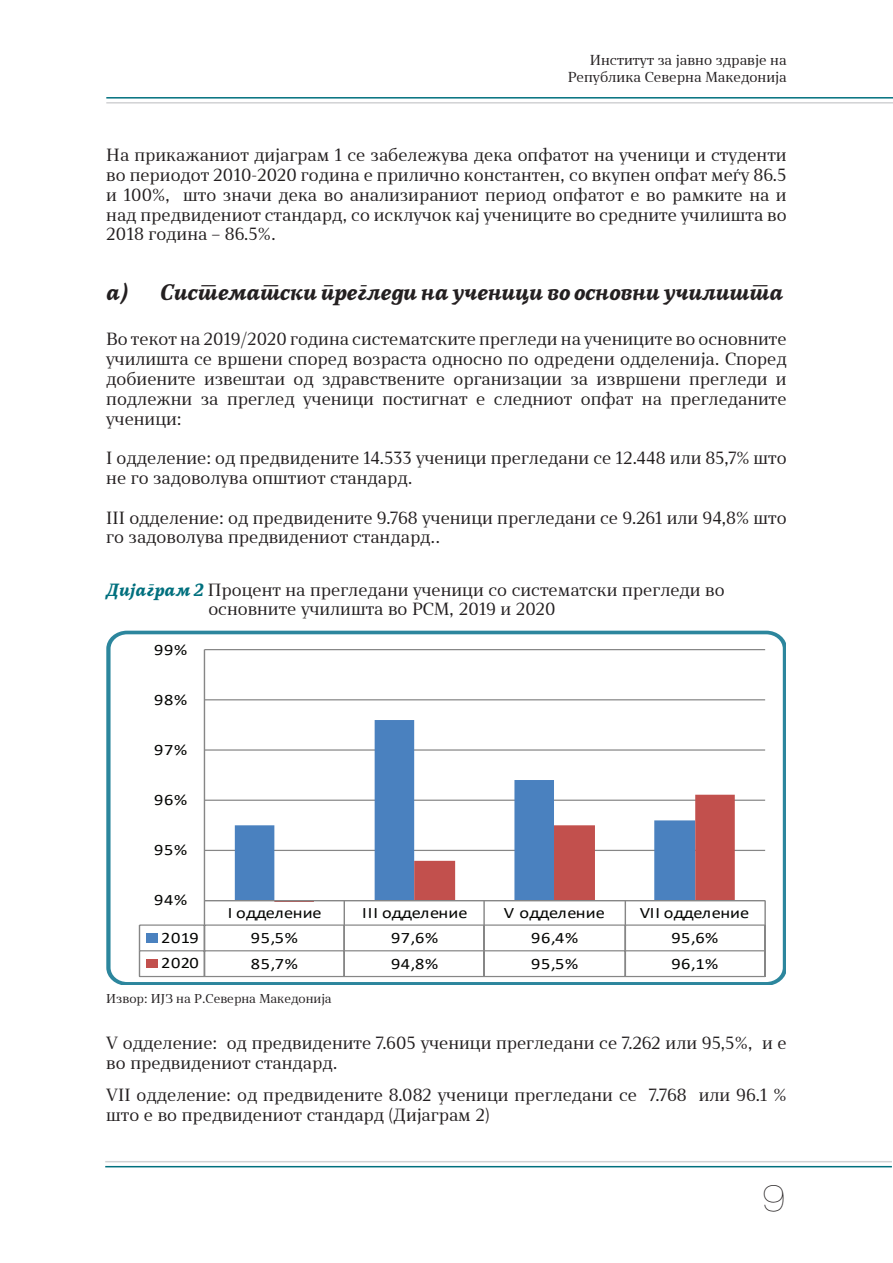
<style>
.page{position:relative;width:893px;height:1263px;background:#fff}
.page>*{position:absolute;margin:0;border:0;box-sizing:border-box;transform-origin:0 0}
.t1{font:200 expanded 36px "Helvetica Neue LT Pro";color:#231f20}
.t2{font:900 21px "Stobi Serif It";letter-spacing:-.03em;color:#231f20}
.t3{font:16.5px/19.8px "Skola Serif";color:#231f20}
.t4{font:15.9px "Calibri";letter-spacing:.01em;color:#040503;scale:1.15 1}
.t5{font:15.9px "Calibri";letter-spacing:-.01em;color:#040503;scale:1.15 1}
.t6{font:13.5px/16.2px "Skola Serif";color:#231f20;text-align:right}
.t7{font:12px "Skola Serif";color:#231f20}
.s1{font-family:"Stobi Serif It";font-weight:900;color:#01707e}
</style>
<div class="page">
<hr style="left:106px;top:97px;width:787px;height:2px;background:#01707e">
<hr style="left:105px;top:1166px;width:787px;height:1px;background:#01707e">
<hr style="left:106px;top:102px;width:787px;height:2px;background:#d1d2d4">
<hr style="left:105px;top:1161px;width:787px;height:1px;background:#d1d2d4">
<svg style="left:106px;top:631px;width:680px;height:353px"></svg>
<p class="t6" style="left:568px;top:52px;width:220px">Институт за јавно здравје на<br>Република Северна Македонија</p>
<p class="t3" style="left:106px;top:145px;width:682px;text-align:justify">На прикажаниот дијаграм 1 се забележува дека опфатот на ученици и студенти во периодот 2010-2020 година е прилично константен, со вкупен опфат меѓу 86.5 и 100%, што значи дека во анализираниот период опфатот е во рамките на и над предвидениот стандард, со исклучок кај учениците во средните училишта во 2018 година – 86.5%.</p>
<p class="t2" style="left:106px;top:278px;width:679px">а) Систематски прегледи на ученици во основни училишта</p>
<p class="t3" style="left:106px;top:329px;width:682px;text-align:justify">Во текот на 2019/2020 година систематските прегледи на учениците во основните училишта се вршени според возраста односно по одредени одделенија. Според добиените извештаи од здравствените организации за извршени прегледи и подлежни за преглед ученици постигнат е следниот опфат на прегледаните ученици:</p>
<p class="t3" style="left:106px;top:448px;width:682px">I одделение: од предвидените 14.533 ученици прегледани се 12.448 или 85,7% што не го задоволува општиот стандард.</p>
<p class="t3" style="left:106px;top:507px;width:682px">III одделение: од предвидените 9.768 ученици прегледани се 9.261 или 94,8% што го задоволува предвидениот стандард..</p>
<p class="t3" style="left:208px;top:580px;width:518px;text-indent:-102px"><span class="s1">Дијаграм 2</span> Процент на прегледани ученици со систематски прегледи во основните училишта во РСМ, 2019 и 2020</p>
<p class="t4" style="left:154px;top:639px;width:30px">99%</p>
<p class="t4" style="left:154px;top:689px;width:30px">98%</p>
<p class="t4" style="left:154px;top:739px;width:30px">97%</p>
<p class="t4" style="left:154px;top:789px;width:30px">96%</p>
<p class="t4" style="left:154px;top:839px;width:30px">95%</p>
<p class="t4" style="left:154px;top:889px;width:30px">94%</p>
<p class="t5" style="left:228px;top:902px;width:83px">I одделение</p>
<p class="t4" style="left:362px;top:902px;width:93px">III одделение</p>
<p class="t5" style="left:504px;top:902px;width:89px">V одделение</p>
<p class="t5" style="left:640px;top:902px;width:97px">VII одделение</p>
<p class="t4" style="left:161px;top:926px;width:34px">2019</p>
<p class="t4" style="left:251px;top:927px;width:42px">95,5%</p>
<p class="t4" style="left:391px;top:927px;width:42px">97,6%</p>
<p class="t4" style="left:531px;top:927px;width:42px">96,4%</p>
<p class="t4" style="left:671px;top:927px;width:42px">95,6%</p>
<p class="t4" style="left:161px;top:952px;width:34px">2020</p>
<p class="t4" style="left:251px;top:952px;width:42px">85,7%</p>
<p class="t4" style="left:391px;top:952px;width:42px">94,8%</p>
<p class="t4" style="left:531px;top:952px;width:42px">95,5%</p>
<p class="t4" style="left:671px;top:952px;width:42px">96,1%</p>
<p class="t7" style="left:106px;top:992px;width:227px">Извор: ИЈЗ на Р.Северна Македонија</p>
<p class="t3" style="left:106px;top:1033px;width:682px">V одделение: од предвидените 7.605 ученици прегледани се 7.262 или 95,5%, и е во предвидениот стандард.</p>
<p class="t3" style="left:106px;top:1085px;width:682px">VII одделение: од предвидените 8.082 ученици прегледани се 7.768 или 96.1 % што е во предвидениот стандард (Дијаграм 2)</p>
<h1 class="t1" style="left:762px;top:1177px;width:25px">9</h1>
</div>
